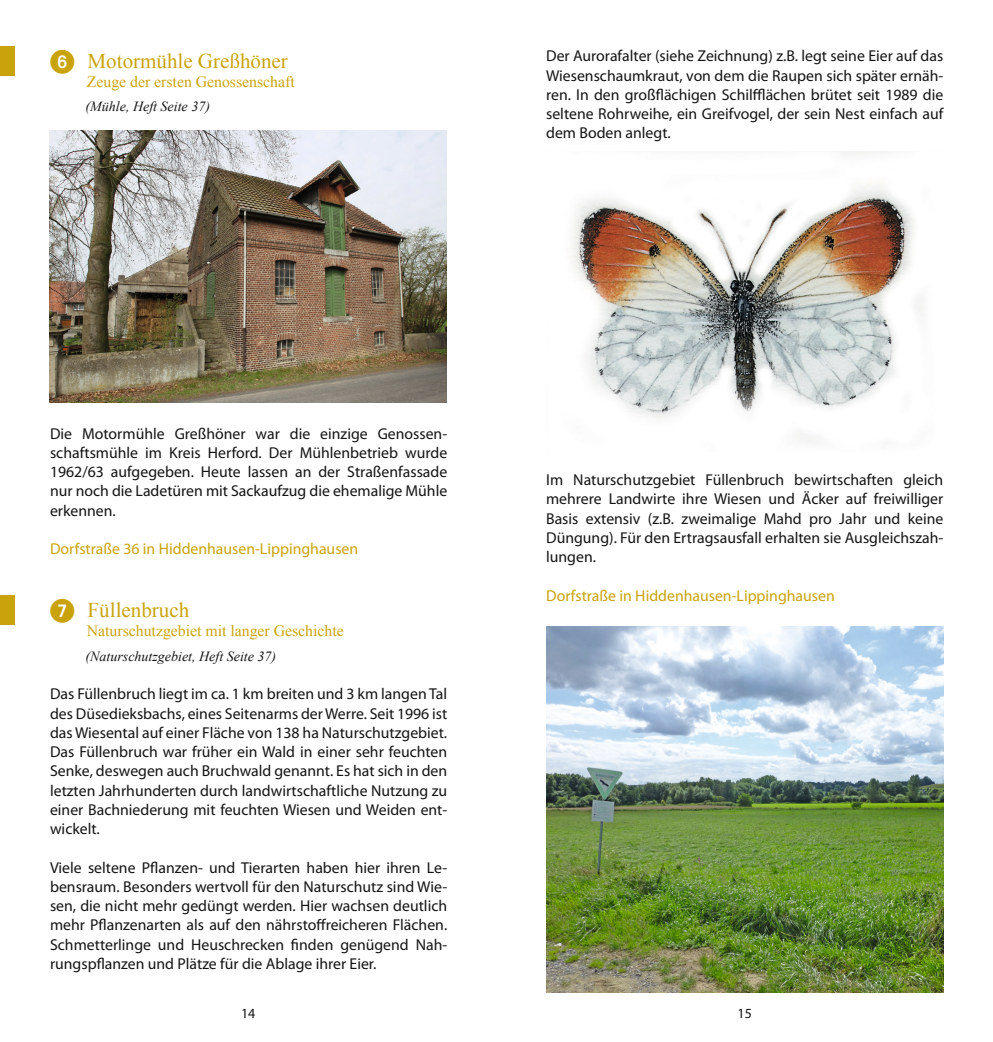
<style>
.page{position:relative;width:993px;height:1042px;background:#fff}
.page>*{position:absolute;margin:0;border:0;box-sizing:border-box;transform-origin:0 0}
.t1{font:21px "Times New Roman";color:#c9a30b}
.t2{font:15.75px/19.2px "Myriad Pro";color:#131413;text-align:justify}
.t3{font:15.75px "Myriad Pro";color:#c9a30b}
.t4{font:15.75px "Times New Roman";color:#c9a30b}
.t5{font:italic 14px "Times New Roman";color:#131413}
.t6{font:14px "Myriad Pro";color:#131413}
.s1{font-family:"European Pi One";font-size:24.5px}
</style>
<div class="page">
<div style="left:0;top:46px;width:15px;height:30px;background:#c9a30b"></div>
<div style="left:0;top:595px;width:15px;height:30px;background:#c9a30b"></div>
<img style="left:50px;top:130px;width:396px;height:272px">
<img style="left:546px;top:627px;width:397px;height:365px">
<img style="left:567px;top:151px;width:357px;height:292px">
<h1 class="t1" style="left:50px;top:46px;width:239px"><span class="s1">6</span> Motormühle Greßhöner</h1>
<p class="t4" style="left:87px;top:71px;width:209px">Zeuge der ersten Genossenschaft</p>
<p class="t5" style="left:85px;top:97px;width:126px">(Mühle, Heft Seite 37)</p>
<p class="t2" style="left:546px;top:46px;width:398px">Der Aurorafalter (siehe Zeichnung) z.B. legt seine Eier auf das Wiesenschaumkraut, von dem die Raupen sich später ernäh&shy;ren. In den großflächigen Schilfflächen brütet seit 1989 die seltene Rohrweihe, ein Greifvogel, der sein Nest einfach auf dem Boden anlegt.</p>
<p class="t2" style="left:50px;top:423px;width:398px">Die Motormühle Greßhöner war die einzige Genossen&shy;schaftsmühle im Kreis Herford. Der Mühlenbetrieb wurde 1962/63 aufgegeben. Heute lassen an der Straßenfassade nur noch die Ladetüren mit Sackaufzug die ehemalige Mühle erkennen.</p>
<p class="t3" style="left:50px;top:539px;width:309px">Dorfstraße 36 in Hiddenhausen-Lippinghausen</p>
<h1 class="t1" style="left:50px;top:596px;width:141px"><span class="s1">7</span> Füllenbruch</h1>
<p class="t4" style="left:87px;top:620px;width:258px">Naturschutzgebiet mit langer Geschichte</p>
<p class="t5" style="left:85px;top:646px;width:192px">(Naturschutzgebiet, Heft Seite 37)</p>
<p class="t2" style="left:50px;top:684px;width:398px">Das Füllenbruch liegt im ca. 1 km breiten und 3 km langen Tal des Düsedieksbachs, eines Seitenarms der Werre. Seit 1996 ist das Wiesental auf einer Fläche von 138 ha Naturschutzgebiet.<br>Das Füllenbruch war früher ein Wald in einer sehr feuchten Senke, deswegen auch Bruchwald genannt. Es hat sich in den letzten Jahrhunderten durch landwirtschaftliche Nutzung zu einer Bachniederung mit feuchten Wiesen und Weiden ent&shy;wickelt.</p>
<p class="t2" style="left:50px;top:857px;width:398px">Viele seltene Pflanzen- und Tierarten haben hier ihren Le&shy;bensraum. Besonders wertvoll für den Naturschutz sind Wie&shy;sen, die nicht mehr gedüngt werden. Hier wachsen deutlich mehr Pflanzenarten als auf den nährstoffreicheren Flächen.<br>Schmetterlinge und Heuschrecken finden genügend Nah&shy;rungspflanzen und Plätze für die Ablage ihrer Eier.</p>
<p class="t6" style="left:241px;top:1004px;width:16px">14</p>
<p class="t2" style="left:546px;top:470px;width:398px">Im Naturschutzgebiet Füllenbruch bewirtschaften gleich mehrere Landwirte ihre Wiesen und Äcker auf freiwilliger Basis extensiv (z.B. zweimalige Mahd pro Jahr und keine Düngung). Für den Ertragsausfall erhalten sie Ausgleichszah&shy;lungen.</p>
<p class="t3" style="left:546px;top:585px;width:290px">Dorfstraße in Hiddenhausen-Lippinghausen</p>
<p class="t6" style="left:737px;top:1004px;width:16px">15</p>
</div>
